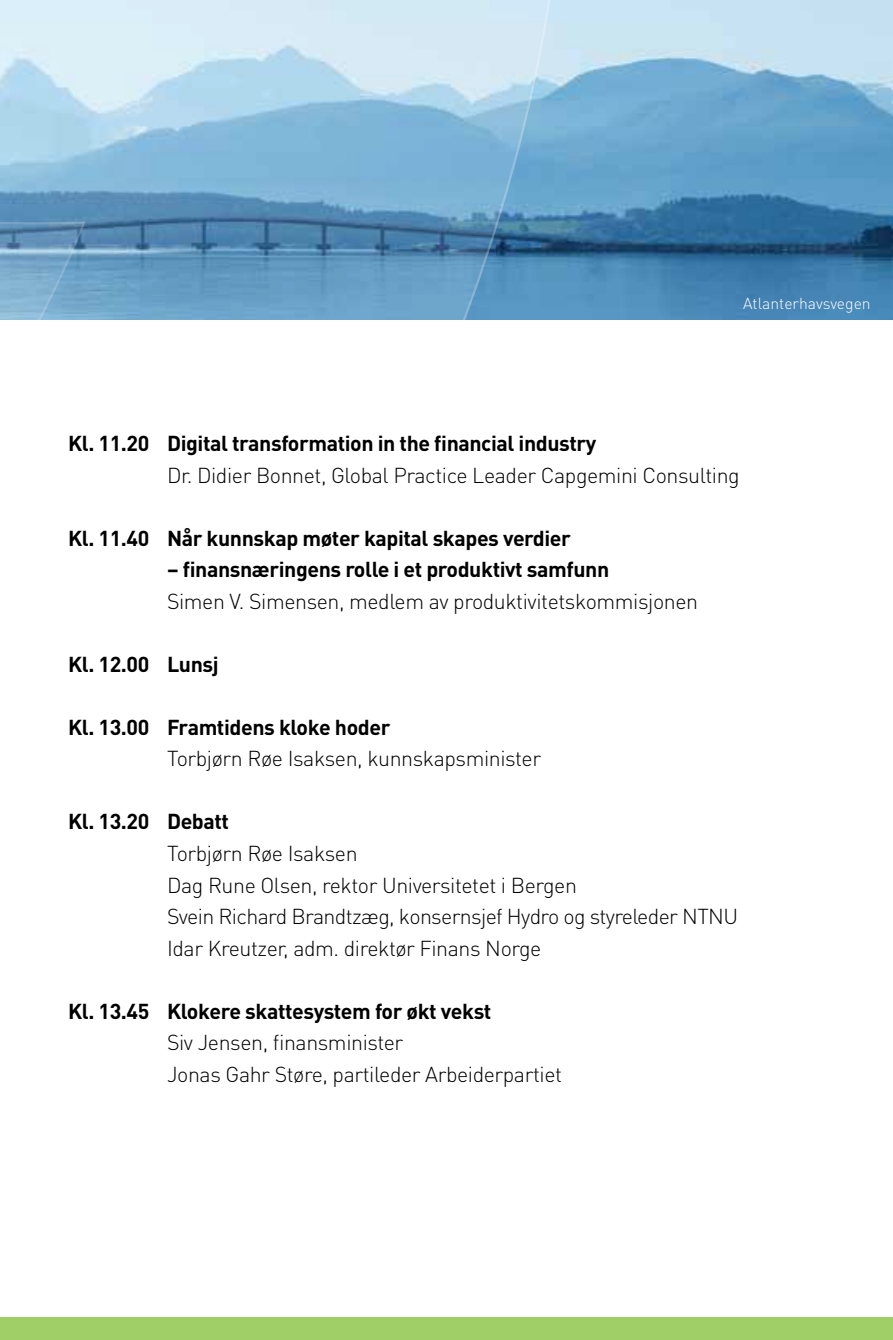
<style>
.page{position:relative;width:893px;height:1340px;background:#fff}
.page>*{position:absolute;margin:0;border:0;box-sizing:border-box;transform-origin:0 0}
.t1{font:300 21.38px/31.5px "DINOT";letter-spacing:-.02em;color:#000}
.t2{font:700 21.38px "DINOT";letter-spacing:-.02em;color:#000}
.t3{font:300 15.75px "DINOT";color:#fff}
</style>
<div class="page">
<img style="left:572px;top:0;width:321px;height:319px">
<svg style="left:86px;top:0;width:486px;height:320px;background:#8cb8d5"></svg>
<svg style="left:0;top:0;width:86px;height:320px;background:#9dc4dd"></svg>
<div style="left:0;top:1317px;width:893px;height:22px;background:#a0cf67"></div>
<p class="t3" style="left:743px;top:292px;width:129px">Atlanterhavsvegen</p>
<p class="t2" style="left:68px;top:429px;width:530px">Kl. 11.20 Digital transformation in the financial industry</p>
<p class="t1" style="left:167px;top:458px;width:574px">Dr. Didier Bonnet, Global Practice Leader Capgemini Consulting</p>
<p class="t2" style="left:68px;top:523px;width:504px">Kl. 11.40 Når kunnskap møter kapital skapes verdier</p>
<p class="t2" style="left:167px;top:555px;width:444px">– finansnæringens rolle i et produktivt samfunn</p>
<p class="t1" style="left:68px;top:584px;width:57px">S</p>
<p class="t1" style="left:179px;top:584px;width:520px">imen V. Simensen, medlem av produktivitetskommisjonen</p>
<p class="t2" style="left:68px;top:649px;width:152px">Kl. 12.00 Lunsj</p>
<p class="t2" style="left:68px;top:712px;width:324px">Kl. 13.00 Framtidens kloke hoder</p>
<p class="t1" style="left:167px;top:742px;width:376px">Torbjørn Røe Isaksen, kunnskapsminister</p>
<p class="t2" style="left:68px;top:807px;width:163px">Kl. 13.20 Debatt</p>
<p class="t1" style="left:167px;top:836px;width:411px">Torbjørn Røe Isaksen<br>Dag Rune Olsen, rektor Universitetet i Bergen</p>
<p class="t1" style="left:68px;top:899px;width:57px">S</p>
<p class="t1" style="left:167px;top:899px;width:573px;text-indent:12px">vein Richard Brandtzæg, konsernsjef Hydro og styreleder NTNU<br>Idar Kreutzer, adm. direktør Finans Norge</p>
<p class="t2" style="left:68px;top:996px;width:425px">Kl. 13.45 Klokere skattesystem for økt vekst</p>
<p class="t1" style="left:68px;top:1025px;width:57px">S</p>
<p class="t1" style="left:167px;top:1025px;width:397px;text-indent:12px">iv Jensen, finansminister<br>Jonas Gahr Støre, partileder Arbeiderpartiet</p>
</div>
